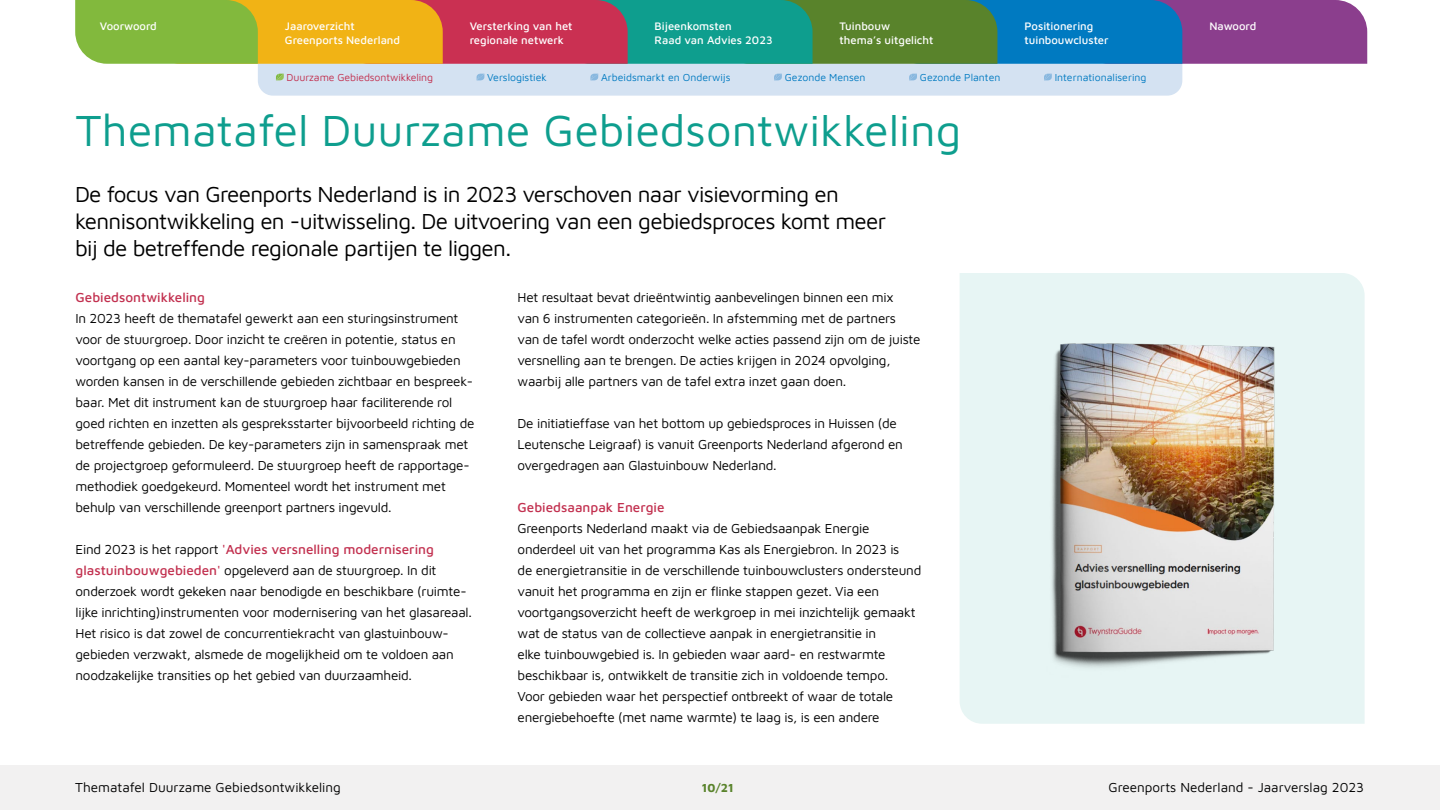
<style>
.page{position:relative;width:1440px;height:810px;background:#fff}
.page>*{position:absolute;margin:0;border:0;box-sizing:border-box;transform-origin:0 0}
.t1{font:45px "Maven Pro";color:#0e9e8e}
.t2{font:22.5px/27px "Maven Pro";letter-spacing:-.03em;color:#000}
.t3{font:13.5px/21px "Maven Pro";letter-spacing:-.02em;color:#000}
.t4{font:13.5px "Maven Pro";color:#000}
.t5{font:500 13.5px "Maven Pro";color:#c2304f}
.t6{font:700 12px "Maven Pro";color:#59832b}
.t7{font:500 11.25px/13.5px "Maven Pro";color:#fff}
.t8{font:10.5px "Maven Pro";color:#007ac1}
.t9{font:10.5px "Maven Pro";letter-spacing:-.01em;color:#c2304f}
.s1{font-weight:500;color:#c2304f}
</style>
<div class="page">
<div style="left:0;top:765px;width:1440px;height:45px;background:#f2f1f1"></div>
<div style="left:258px;top:64px;width:924px;height:32px;background:#d4e2f2"></div>
<div style="left:276px;top:71px;width:157px;height:10px;background:#d4e2f2"></div>
<svg style="left:276px;top:74px;width:8px;height:6px"></svg>
<div style="left:477px;top:71px;width:70px;height:10px;background:#d4e2f2"></div>
<svg style="left:477px;top:74px;width:8px;height:6px"></svg>
<div style="left:774px;top:71px;width:92px;height:10px;background:#d4e2f2"></div>
<svg style="left:774px;top:74px;width:8px;height:6px"></svg>
<div style="left:590px;top:71px;width:141px;height:10px;background:#d4e2f2"></div>
<svg style="left:590px;top:74px;width:8px;height:6px"></svg>
<div style="left:909px;top:71px;width:91px;height:10px;background:#d4e2f2"></div>
<svg style="left:909px;top:74px;width:8px;height:6px"></svg>
<div style="left:1044px;top:71px;width:103px;height:10px;background:#d4e2f2"></div>
<svg style="left:1044px;top:74px;width:8px;height:6px"></svg>
<img style="left:960px;top:273px;width:405px;height:447px">
<svg style="left:75px;top:0;width:1292px;height:64px;background:#757e63"></svg>
<p class="t7" style="left:100px;top:19px;width:58px">Voorwoord</p>
<p class="t7" style="left:285px;top:19px;width:117px">Jaaroverzicht<br>Greenports Nederland</p>
<p class="t7" style="left:470px;top:19px;width:104px">Versterking van het regionale netwerk</p>
<p class="t7" style="left:655px;top:19px;width:119px">Bijeenkomsten<br>Raad van Advies 2023</p>
<p class="t7" style="left:840px;top:19px;width:95px">Tuinbouw thema’s uitgelicht</p>
<p class="t7" style="left:1024px;top:19px;width:86px">Positionering tuinbouwcluster</p>
<p class="t7" style="left:1209px;top:19px;width:49px">Nawoord</p>
<p class="t9" style="left:287px;top:70px;width:148px">Duurzame Gebiedsontwikkeling</p>
<p class="t8" style="left:487px;top:70px;width:61px">Verslogistiek</p>
<p class="t8" style="left:601px;top:70px;width:131px">Arbeidsmarkt en Onderwijs</p>
<p class="t8" style="left:785px;top:70px;width:82px">Gezonde Mensen</p>
<p class="t8" style="left:920px;top:70px;width:82px">Gezonde Planten</p>
<p class="t8" style="left:1055px;top:70px;width:93px">Internationalisering</p>
<h1 class="t1" style="left:76px;top:99px;width:887px">Thematafel Duurzame Gebiedsontwikkeling</h1>
<h2 class="t2" style="left:75px;top:180px;width:813px">De focus van Greenports Nederland is in 2023 verschoven naar visievorming en kennisontwikkeling en -uitwisseling. De uitvoering van een gebiedsproces komt meer bij de betreffende regionale partijen te liggen.</h2>
<p class="t5" style="left:76px;top:288px;width:131px">Gebiedsontwikkeling</p>
<p class="t3" style="left:76px;top:307px;width:400px">In 2023 heeft de thematafel gewerkt aan een sturingsinstrument voor de stuurgroep. Door inzicht te creëren in potentie, status en voortgang op een aantal key-parameters voor tuinbouwgebieden worden kansen in de verschillende gebieden zichtbaar en bespreek&shy;baar. Met dit instrument kan de stuurgroep haar faciliterende rol goed richten en inzetten als gespreksstarter bijvoorbeeld richting de betreffende gebieden. De key-parameters zijn in samenspraak met de projectgroep geformuleerd. De stuurgroep heeft de rapportage&shy;methodiek goedgekeurd. Momenteel wordt het instrument met behulp van verschillende greenport partners ingevuld.</p>
<p class="t3" style="left:76px;top:538px;width:398px">Eind 2023 is het rapport <span class="s1">'Advies versnelling modernisering glastuinbouwgebieden'</span> opgeleverd aan de stuurgroep. In dit onderzoek wordt gekeken naar benodigde en beschikbare (ruimte&shy;lijke inrichting)instrumenten voor modernisering van het glasareaal.<br>Het risico is dat zowel de concurrentiekracht van glastuinbouw&shy;gebieden verzwakt, alsmede de mogelijkheid om te voldoen aan noodzakelijke transities op het gebied van duurzaamheid.</p>
<p class="t3" style="left:518px;top:286px;width:405px">Het resultaat bevat drieëntwintig aanbevelingen binnen een mix<br>van 6 instrumenten categorieën. In afstemming met de partners van de tafel wordt onderzocht welke acties passend zijn om de juiste versnelling aan te brengen. De acties krijgen in 2024 opvolging, waarbij alle partners van de tafel extra inzet gaan doen.</p>
<p class="t3" style="left:518px;top:412px;width:387px">De initiatieffase van het bottom up gebiedsproces in Huissen (de<br>Leutensche Leigraaf) is vanuit Greenports Nederland afgerond en overgedragen aan Glastuinbouw Nederland.</p>
<p class="t5" style="left:518px;top:498px;width:149px">Gebiedsaanpak Energie</p>
<p class="t3" style="left:518px;top:517px;width:405px">Greenports Nederland maakt via de Gebiedsaanpak Energie onderdeel uit van het programma Kas als Energiebron. In 2023 is<br>de energietransitie in de verschillende tuinbouwclusters ondersteund vanuit het programma en zijn er flinke stappen gezet. Via een voortgangsoverzicht heeft de werkgroep in mei inzichtelijk gemaakt wat de status van de collectieve aanpak in energietransitie in<br>elke tuinbouwgebied is. In gebieden waar aard- en restwarmte beschikbaar is, ontwikkelt de transitie zich in voldoende tempo.<br>Voor gebieden waar het perspectief ontbreekt of waar de totale energiebehoefte (met name warmte) te laag is, is een andere</p>
<p class="t4" style="left:75px;top:778px;width:267px">Thematafel Duurzame Gebiedsontwikkeling</p>
<p class="t6" style="left:702px;top:779px;width:33px">10/21</p>
<p class="t4" style="left:1109px;top:778px;width:257px">Greenports Nederland - Jaarverslag 2023</p>
</div>
